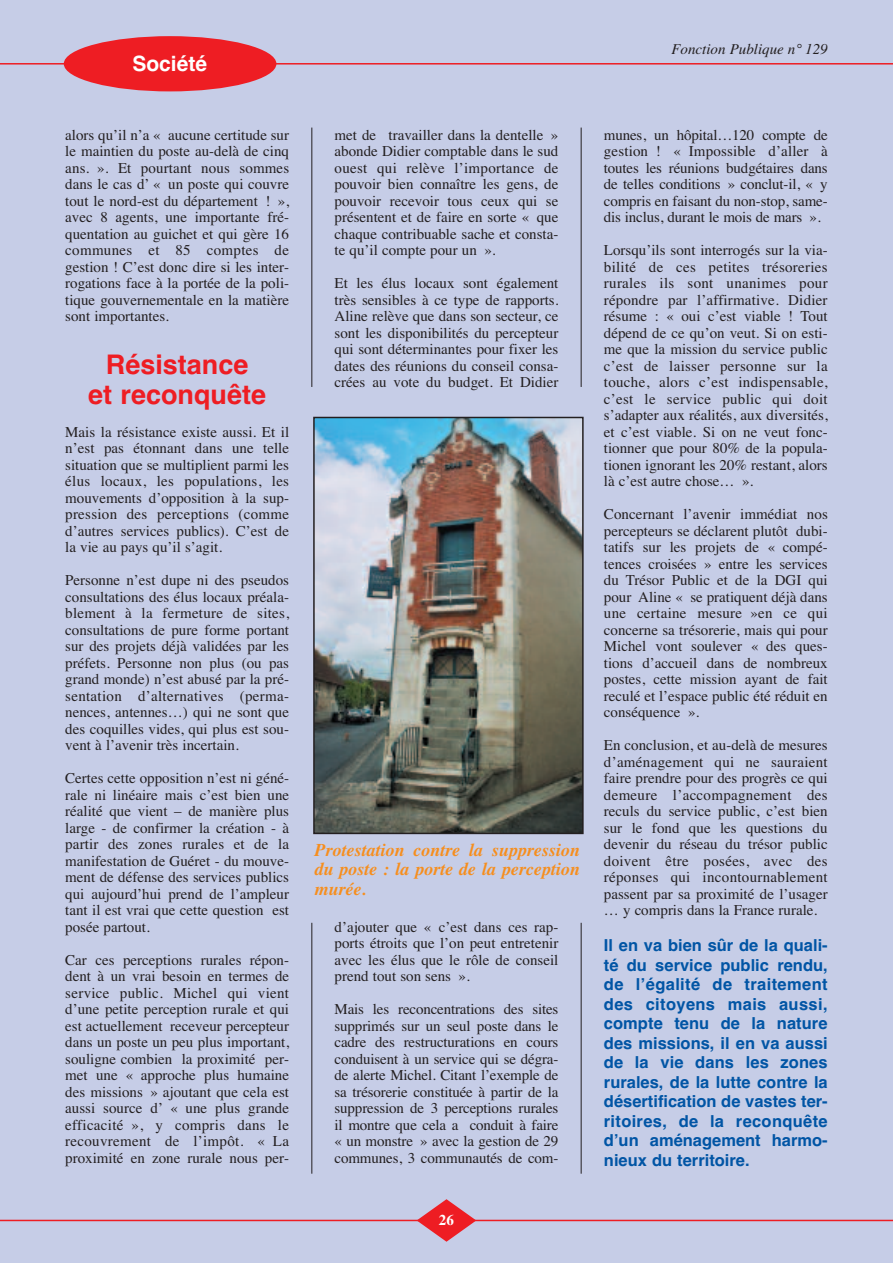
<style>
.page{position:relative;width:893px;height:1263px;background:#c6cde7}
.page>*{position:absolute;margin:0;border:0;box-sizing:border-box;transform-origin:0 0}
.t1{font:700 27px/30px "Helvetica";color:#ee1d23;text-align:center}
.t2{font:700 21px "Helvetica";color:#fff}
.t3{font:italic 700 18px/19.5px "Times";color:#f68e1e;text-align:justify}
.t4{font:700 16.5px/19.5px "Helvetica";color:#0155a5;text-align:justify}
.t5{font:15px/16.5px "Times";color:#231f20;text-align:justify}
.t6{font:italic 15px "Times";color:#231f20}
.t7{font:700 15px "Times";color:#fff}
</style>
<div class="page">
<hr style="left:0;top:1220px;width:893px;height:1px;background:#ee1d23">
<hr style="left:0;top:63px;width:893px;height:2px;background:#ee1d23">
<svg style="left:417px;top:1199px;width:59px;height:43px"></svg>
<div style="left:64px;top:36px;width:212px;height:55px;background:#ee1d23;border-radius:50%"></div>
<hr style="left:312px;top:128px;width:1px;height:259px;background:#231f20">
<hr style="left:581px;top:128px;width:1px;height:259px;background:#231f20">
<hr style="left:312px;top:923px;width:1px;height:251px;background:#231f20">
<hr style="left:581px;top:923px;width:1px;height:251px;background:#231f20">
<img style="left:316px;top:420px;width:265px;height:411px">
<div style="left:313px;top:417px;width:271px;height:417px;border:2px solid #231f20"></div>
<h2 class="t2" style="left:132px;top:52px;width:76px">Société</h2>
<p class="t5" style="left:65px;top:126px;width:225px">alors qu’il n’a « aucune certitude sur le maintien du poste au-delà de cinq ans. ». Et pourtant nous sommes dans le cas d’ « un poste qui couvre tout le nord-est du département ! », avec 8 agents, une importante fré&shy;quentation au guichet et qui gère 16 communes et 85 comptes de gestion ! C’est donc dire si les inter&shy;rogations face à la portée de la poli&shy;tique gouvernementale en la matière sont importantes.</p>
<h1 class="t1" style="left:88px;top:350px;width:179px">Résistance<br>et reconquête</h1>
<p class="t5" style="left:65px;top:423px;width:225px">Mais la résistance existe aussi. Et il n’est pas étonnant dans une telle situation que se multiplient parmi les élus locaux, les populations, les mouvements d’opposition à la sup&shy;pression des perceptions (comme d’autres services publics). C’est de la vie au pays qu’il s’agit.</p>
<p class="t5" style="left:65px;top:572px;width:225px">Personne n’est dupe ni des pseudos consultations des élus locaux préala&shy;blement à la fermeture de sites, consultations de pure forme portant sur des projets déjà validées par les préfets. Personne non plus (ou pas grand monde) n’est abusé par la pré&shy;sentation d’alternatives (perma&shy;nences, antennes…) qui ne sont que des coquilles vides, qui plus est sou&shy;vent à l’avenir très incertain.</p>
<p class="t5" style="left:65px;top:770px;width:225px">Certes cette opposition n’est ni géné&shy;rale ni linéaire mais c’est bien une réalité que vient – de manière plus large - de confirmer la création - à partir des zones rurales et de la manifestation de Guéret - du mouve&shy;ment de défense des services publics qui aujourd’hui prend de l’ampleur tant il est vrai que cette question est posée partout.</p>
<p class="t5" style="left:65px;top:951px;width:225px">Car ces perceptions rurales répon&shy;dent à un vrai besoin en termes de service public. Michel qui vient d’une petite perception rurale et qui est actuellement receveur percepteur dans un poste un peu plus important, souligne combien la proximité per&shy;met une « approche plus humaine des missions » ajoutant que cela est aussi source d’ « une plus grande efficacité », y compris dans le recouvrement de l’impôt. « La proximité en zone rurale nous per-</p>
<p class="t5" style="left:335px;top:126px;width:225px">met de travailler dans la dentelle » abonde Didier comptable dans le sud ouest qui relève l’importance de pouvoir bien connaître les gens, de pouvoir recevoir tous ceux qui se présentent et de faire en sorte « que chaque contribuable sache et consta&shy;te qu’il compte pour un ».</p>
<p class="t5" style="left:335px;top:275px;width:225px">Et les élus locaux sont également très sensibles à ce type de rapports.<br>Aline relève que dans son secteur, ce sont les disponibilités du percepteur qui sont déterminantes pour fixer les dates des réunions du conseil consa&shy;crées au vote du budget. Et Didier</p>
<p class="t3" style="left:314px;top:840px;width:267px">Protestation contre la suppression du poste : la porte de la perception murée.</p>
<p class="t5" style="left:335px;top:918px;width:225px">d’ajouter que « c’est dans ces rap&shy;ports étroits que l’on peut entretenir avec les élus que le rôle de conseil prend tout son sens ».</p>
<p class="t5" style="left:335px;top:1001px;width:225px">Mais les reconcentrations des sites supprimés sur un seul poste dans le cadre des restructurations en cours conduisent à un service qui se dégra&shy;de alerte Michel. Citant l’exemple de sa trésorerie constituée à partir de la suppression de 3 perceptions rurales il montre que cela a conduit à faire « un monstre » avec la gestion de 29 communes, 3 communautés de com-</p>
<p class="t7" style="left:439px;top:1211px;width:16px">26</p>
<p class="t6" style="left:671px;top:40px;width:158px">Fonction Publique n° 129</p>
<p class="t5" style="left:604px;top:126px;width:225px">munes, un hôpital…120 compte de gestion ! « Impossible d’aller à toutes les réunions budgétaires dans de telles conditions » conclut-il, « y compris en faisant du non-stop, same&shy;dis inclus, durant le mois de mars ».</p>
<p class="t5" style="left:604px;top:242px;width:225px">Lorsqu’ils sont interrogés sur la via&shy;bilité de ces petites trésoreries rurales ils sont unanimes pour répondre par l’affirmative. Didier résume : « oui c’est viable ! Tout dépend de ce qu’on veut. Si on esti&shy;me que la mission du service public c’est de laisser personne sur la touche, alors c’est indispensable, c’est le service public qui doit s’adapter aux réalités, aux diversités, et c’est viable. Si on ne veut fonc&shy;tionner que pour 80% de la popula&shy;tionen ignorant les 20% restant, alors là c’est autre chose… ».</p>
<p class="t5" style="left:604px;top:506px;width:225px">Concernant l’avenir immédiat nos percepteurs se déclarent plutôt dubi&shy;tatifs sur les projets de « compé&shy;tences croisées » entre les services du Trésor Public et de la DGI qui pour Aline « se pratiquent déjà dans une certaine mesure »en ce qui concerne sa trésorerie, mais qui pour Michel vont soulever « des ques&shy;tions d’accueil dans de nombreux postes, cette mission ayant de fait reculé et l’espace public été réduit en conséquence ».</p>
<p class="t5" style="left:604px;top:737px;width:225px">En conclusion, et au-delà de mesures d’aménagement qui ne sauraient faire prendre pour des progrès ce qui demeure l’accompagnement des reculs du service public, c’est bien sur le fond que les questions du devenir du réseau du trésor public doivent être posées, avec des réponses qui incontournablement passent par sa proximité de l’usager … y compris dans la France rurale.</p>
<p class="t4" style="left:604px;top:936px;width:225px">Il en va bien sûr de la quali&shy;té du service public rendu, de l’égalité de traitement des citoyens mais aussi, compte tenu de la nature des missions, il en va aussi de la vie dans les zones rurales, de la lutte contre la désertification de vastes ter&shy;ritoires, de la reconquête d’un aménagement harmo&shy;nieux du territoire.</p>
</div>
